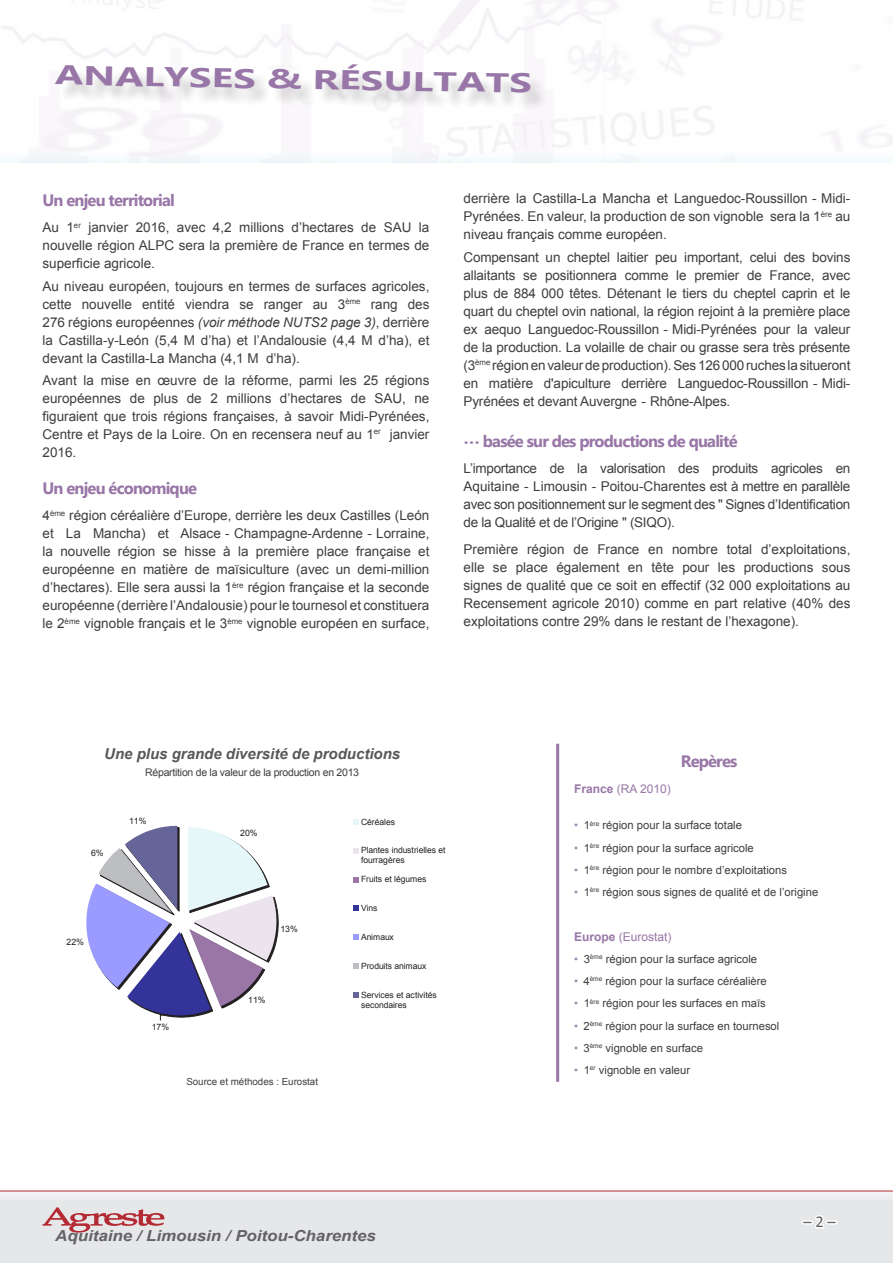
<style>
.page{position:relative;width:893px;height:1263px;background:#fff}
.page>*{position:absolute;margin:0;border:0;box-sizing:border-box;transform-origin:0 0}
.t1{font:700 27px "Microsoft Tai Le";color:#9876a7;scale:1.5 1}
.InterCouleur{font:700 16.5px "Microsoft Tai Le";letter-spacing:-.05em;color:#9876a7}
.Accroche{font:700 16.5px "Microsoft Tai Le";letter-spacing:-.05em;color:#9876a7}
.t2{font:16.5px "Calibri";color:#636366}
.t3{font:italic 700 15.15px "Arial";color:#636366;scale:1.11 1}
.titre_graph_carte{font:italic 700 15px "Arial";color:#57585a}
.Texte{font:13.5px/18px "Arial";color:#3e3e3f;text-align:justify}
.Texte-2{font:12px "Arial";color:#9876a7}
.Texte-3{font:11.25px "Arial";color:#3e3e3f}
.Sous-Titre_GraphCart{font:10.5px "Arial";letter-spacing:-.025em;color:#3e3e3f}
.Sources_TAB{font:9.75px "Arial";color:#3e3e3f}
.t4{font:8.7px "Arial";letter-spacing:-.005em;color:#231f20}
.t5{font:8.55px/10.1px "Arial";letter-spacing:-.01em;color:#231f20}
.t6{font:7.8px/9px "Arial";letter-spacing:-.01em;color:#231f20}
.s1{font-style:italic}
.s2{font-weight:700}
.s3{color:#a384b0}
</style>
<div class="page">
<div style="left:0;top:0;width:893px;height:164px;background:#0dadca;opacity:.75"></div>
<div style="left:0;top:1191px;width:893px;height:72px;background:#e6e7e9"></div>
<hr style="left:0;top:1191px;width:893px;height:1px;background:#b32a33">
<div style="left:58px;top:68px;width:491px;height:43px;background:#231f20;opacity:.2"></div>
<svg style="left:43px;top:1207px;width:122px;height:25px"></svg>
<svg style="left:802px;top:1215px;width:35px;height:14px"></svg>
<svg style="left:86px;top:826px;width:192px;height:194px"></svg>
<svg style="left:354px;top:819px;width:5px;height:5px"></svg>
<svg style="left:354px;top:848px;width:5px;height:5px"></svg>
<svg style="left:354px;top:877px;width:5px;height:5px"></svg>
<svg style="left:354px;top:906px;width:5px;height:5px"></svg>
<svg style="left:354px;top:935px;width:5px;height:5px"></svg>
<svg style="left:354px;top:963px;width:5px;height:6px"></svg>
<svg style="left:354px;top:992px;width:5px;height:6px"></svg>
<hr style="left:556px;top:744px;width:3px;height:338px;background:#9876a7">
<h1 class="t1" style="left:55px;top:60px;width:320px;rotate:1deg">ANALYSES &amp; RÉSULTATS</h1>
<p class="InterCouleur" style="left:43px;top:191px;width:134px">Un enjeu territorial</p>
<p class="Texte" style="left:43px;top:219px;width:388px">Au 1<sup>er</sup> janvier 2016, avec 4,2 millions d’hectares de SAU la nouvelle région ALPC sera la première de France en termes de superficie agricole.</p>
<p class="Texte" style="left:43px;top:277px;width:388px">Au niveau européen, toujours en termes de surfaces agricoles, cette nouvelle entité viendra se ranger au 3<sup>ème</sup> rang des 276 régions européennes <span class="s1">(voir méthode NUTS2 page 3)</span>, derrière la Castilla-y-León (5,4 M d’ha) et l’Andalousie (4,4 M d’ha), et devant la Castilla-La Mancha (4,1 M d’ha).</p>
<p class="Texte" style="left:43px;top:371px;width:388px">Avant la mise en œuvre de la réforme, parmi les 25 régions européennes de plus de 2 millions d’hectares de SAU, ne figuraient que trois régions françaises, à savoir Midi-Pyrénées, Centre et Pays de la Loire. On en recensera neuf au 1<sup>er</sup> janvier 2016.</p>
<p class="InterCouleur" style="left:43px;top:478px;width:156px">Un enjeu économique</p>
<p class="Texte" style="left:43px;top:507px;width:388px">4<sup>ème</sup> région céréalière d’Europe, derrière les deux Castilles (León et La Mancha) et Alsace - Champagne-Ardenne - Lorraine, la nouvelle région se hisse à la première place française et européenne en matière de maïsiculture (avec un demi-million d’hectares). Elle sera aussi la 1<sup>ère</sup> région française et la seconde européenne (derrière l’Andalousie) pour le tournesol et constituera le 2<sup>ème</sup> vignoble français et le 3<sup>ème</sup> vignoble européen en surface,</p>
<p class="Texte" style="left:463px;top:190px;width:388px">derrière la Castilla-La Mancha et Languedoc-Roussillon - Midi-Pyrénées. En valeur, la production de son vignoble sera la 1<sup>ère</sup> au niveau français comme européen.</p>
<p class="Texte" style="left:463px;top:248px;width:388px">Compensant un cheptel laitier peu important, celui des bovins allaitants se positionnera comme le premier de France, avec plus de 884 000 têtes. Détenant le tiers du cheptel caprin et le quart du cheptel ovin national, la région rejoint à la première place ex aequo Languedoc-Roussillon - Midi-Pyrénées pour la valeur de la production. La volaille de chair ou grasse sera très présente (3<sup>ème</sup> région en valeur de production). Ses 126 000ruches la situeront en matière d'apiculture derrière Languedoc-Roussillon - Midi-Pyrénées et devant Auvergne - Rhône-Alpes.</p>
<p class="InterCouleur" style="left:463px;top:431px;width:276px">… basée sur des productions de qualité</p>
<p class="Texte" style="left:463px;top:460px;width:388px">L’importance de la valorisation des produits agricoles en Aquitaine - Limousin - Poitou-Charentes est à mettre en parallèle avec son positionnement sur le segment des " Signes d’Identification de la Qualité et de l’Origine " (SIQO).</p>
<p class="Texte" style="left:463px;top:540px;width:388px">Première région de France en nombre total d’exploitations, elle se place également en tête pour les productions sous signes de qualité que ce soit en effectif (32 000 exploitations au Recensement agricole 2010) comme en part relative (40% des exploitations contre 29% dans le restant de l’hexagone).</p>
<p class="titre_graph_carte" style="left:104px;top:744px;width:297px">Une plus grande diversité de productions</p>
<p class="Sous-Titre_GraphCart" style="left:145px;top:765px;width:215px">Répartition de la valeur de la production en 2013</p>
<p class="t4" style="left:91px;top:847px;width:14px">6%</p>
<p class="t4" style="left:129px;top:815px;width:19px">11%</p>
<p class="t4" style="left:240px;top:828px;width:19px">20%</p>
<p class="t4" style="left:67px;top:936px;width:19px">22%</p>
<p class="t4" style="left:280px;top:923px;width:19px">13%</p>
<p class="t4" style="left:152px;top:1021px;width:19px">17%</p>
<p class="t4" style="left:248px;top:994px;width:19px">11%</p>
<p class="Sources_TAB" style="left:186px;top:1075px;width:133px">Source et méthodes : Eurostat</p>
<p class="t5" style="left:361px;top:816px;width:35px">Céréales</p>
<p class="t5" style="left:361px;top:845px;width:86px">Plantes industrielles et fourragères</p>
<p class="t5" style="left:361px;top:874px;width:67px">Fruits et légumes</p>
<p class="t5" style="left:361px;top:903px;width:18px">Vins</p>
<p class="t5" style="left:361px;top:932px;width:34px">Animaux</p>
<p class="t5" style="left:361px;top:961px;width:67px">Produits animaux</p>
<p class="t5" style="left:361px;top:990px;width:77px">Services et activités secondaires</p>
<p class="t6" style="left:371px;top:820px;width:32px">Céréales</p>
<p class="t6" style="left:371px;top:846px;width:78px">Plantes industrielles et fourragères</p>
<p class="t6" style="left:371px;top:872px;width:60px">Fruits et légumes</p>
<p class="Accroche" style="left:681px;top:751px;width:58px">Repères</p>
<p class="Texte-2" style="left:574px;top:781px;width:98px"><span class="s2">France</span> (RA 2010)</p>
<p class="Texte-3" style="left:574px;top:818px;width:169px"><span class="s3">•</span> 1<sup>ère</sup> région pour la surface totale</p>
<p class="Texte-3" style="left:574px;top:840px;width:181px"><span class="s3">•</span> 1<sup>ère</sup> région pour la surface agricole</p>
<p class="Texte-3" style="left:574px;top:862px;width:214px"><span class="s3">•</span> 1<sup>ère</sup> région pour le nombre d’exploitations</p>
<p class="Texte-3" style="left:574px;top:885px;width:246px"><span class="s3">•</span> 1<sup>ère</sup> région sous signes de qualité et de l’origine</p>
<p class="Texte-2" style="left:574px;top:928px;width:99px"><span class="s2">Europe</span> (Eurostat)</p>
<p class="Texte-3" style="left:574px;top:951px;width:185px"><span class="s3">•</span> 3<sup>ème</sup> région pour la surface agricole</p>
<p class="Texte-3" style="left:574px;top:974px;width:194px"><span class="s3">•</span> 4<sup>ème</sup> région pour la surface céréalière</p>
<p class="Texte-3" style="left:574px;top:996px;width:193px"><span class="s3">•</span> 1<sup>ère</sup> région pour les surfaces en maïs</p>
<p class="Texte-3" style="left:574px;top:1018px;width:207px"><span class="s3">•</span> 2<sup>ème</sup> région pour la surface en tournesol</p>
<p class="Texte-3" style="left:574px;top:1040px;width:131px"><span class="s3">•</span> 3<sup>ème</sup> vignoble en surface</p>
<p class="Texte-3" style="left:574px;top:1063px;width:118px"><span class="s3">•</span> 1<sup>er</sup> vignoble en valeur</p>
<p class="t3" style="left:55px;top:1226px;width:290px">Aquitaine / Limousin / Poitou-Charentes</p>
<p class="t2" style="left:803px;top:1211px;width:34px">– 2 –</p>
</div>
